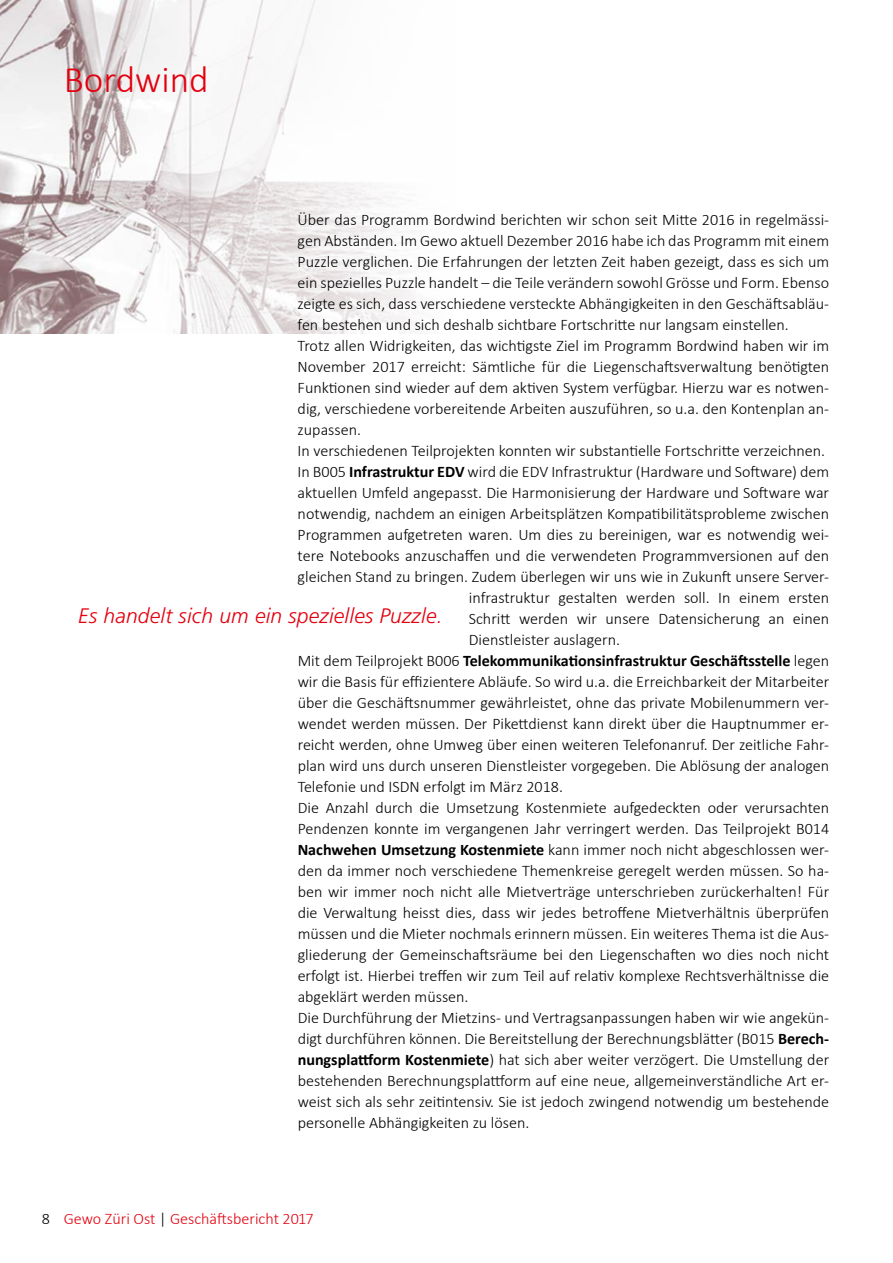
<style>
.page{position:relative;width:893px;height:1263px;background:#fff}
.page>*{position:absolute;margin:0;border:0;box-sizing:border-box;transform-origin:0 0}
.t1{font:300 37.5px "Calibri";color:#e3000f}
.t2{font:italic 300 21px "Frutiger";letter-spacing:.01em;color:#e3000f}
.t3{font:300 16.2px "Calibri";color:#000}
.t4{font:700 16.2px "Calibri";color:#000}
.t5{font:300 16.2px "Calibri";color:#e3000f}
.s1{font-weight:700}
.s2{font-weight:300}
.s3{color:#000}
</style>
<div class="page">
<img style="left:0;top:0;width:69px;height:334px">
<svg style="left:69px;top:0;width:347px;height:334px;fill:#f7f6f6"></svg>
<h1 class="t1" style="left:64px;top:56px;width:147px">Bordwind</h1>
<p class="t3" style="left:298px;top:209px;width:533px">Über das Programm Bordwind berichten wir schon seit Mitte 2016 in regelmässi-</p>
<p class="t3" style="left:298px;top:230px;width:533px">gen Abständen. Im Gewo aktuell Dezember 2016 habe ich das Programm mit einem</p>
<p class="t3" style="left:298px;top:251px;width:533px">Puzzle verglichen. Die Erfahrungen der letzten Zeit haben gezeigt, dass es sich um</p>
<p class="t3" style="left:298px;top:272px;width:533px">ein spezielles Puzzle handelt – die Teile verändern sowohl Grösse und Form. Ebenso</p>
<p class="t3" style="left:298px;top:293px;width:533px">zeigte es sich, dass verschiedene versteckte Abhängigkeiten in den Geschäftsabläu-</p>
<p class="t3" style="left:298px;top:314px;width:493px">fen bestehen und sich deshalb sichtbare Fortschritte nur langsam einstellen.</p>
<p class="t3" style="left:298px;top:335px;width:533px">Trotz allen Widrigkeiten, das wichtigste Ziel im Programm Bordwind haben wir im</p>
<p class="t3" style="left:298px;top:356px;width:533px">November 2017 erreicht: Sämtliche für die Liegenschaftsverwaltung benötigten</p>
<p class="t3" style="left:298px;top:377px;width:533px">Funktionen sind wieder auf dem aktiven System verfügbar. Hierzu war es notwen-</p>
<p class="t3" style="left:298px;top:398px;width:533px">dig, verschiedene vorbereitende Arbeiten auszuführen, so u.a. den Kontenplan an-</p>
<p class="t3" style="left:298px;top:419px;width:65px">zupassen.</p>
<p class="t3" style="left:298px;top:440px;width:529px">In verschiedenen Teilprojekten konnten wir substantielle Fortschritte verzeichnen.</p>
<p class="t3" style="left:298px;top:461px;width:533px">In B005 <span class="s1">Infrastruktur EDV</span> wird die EDV Infrastruktur (Hardware und Software) dem</p>
<p class="t3" style="left:298px;top:482px;width:533px">aktuellen Umfeld angepasst. Die Harmonisierung der Hardware und Software war</p>
<p class="t3" style="left:298px;top:503px;width:533px">notwendig, nachdem an einigen Arbeitsplätzen Kompatibilitätsprobleme zwischen</p>
<p class="t3" style="left:298px;top:524px;width:533px">Programmen aufgetreten waren. Um dies zu bereinigen, war es notwendig wei-</p>
<p class="t3" style="left:298px;top:545px;width:533px">tere Notebooks anzuschaffen und die verwendeten Programmversionen auf den</p>
<p class="t3" style="left:298px;top:566px;width:532px">gleichen Stand zu bringen. Zudem überlegen wir uns wie in Zukunft unsere Server-</p>
<p class="t3" style="left:469px;top:587px;width:362px">infrastruktur gestalten werden soll. In einem ersten</p>
<p class="t3" style="left:469px;top:608px;width:362px">Schritt werden wir unsere Datensicherung an einen</p>
<p class="t3" style="left:469px;top:629px;width:153px">Dienstleister auslagern.</p>
<p class="t4" style="left:298px;top:650px;width:533px"><span class="s2">Mit dem Teilprojekt B006</span> Telekommunikationsinfrastruktur Geschäftsstelle <span class="s2">legen</span></p>
<p class="t3" style="left:298px;top:671px;width:533px">wir die Basis für effizientere Abläufe. So wird u.a. die Erreichbarkeit der Mitarbeiter</p>
<p class="t3" style="left:298px;top:692px;width:533px">über die Geschäftsnummer gewährleistet, ohne das private Mobilenummern ver-</p>
<p class="t3" style="left:298px;top:713px;width:533px">wendet werden müssen. Der Pikettdienst kann direkt über die Hauptnummer er-</p>
<p class="t3" style="left:298px;top:734px;width:533px">reicht werden, ohne Umweg über einen weiteren Telefonanruf. Der zeitliche Fahr-</p>
<p class="t3" style="left:298px;top:755px;width:533px">plan wird uns durch unseren Dienstleister vorgegeben. Die Ablösung der analogen</p>
<p class="t3" style="left:298px;top:776px;width:267px">Telefonie und ISDN erfolgt im März 2018.</p>
<p class="t3" style="left:298px;top:797px;width:533px">Die Anzahl durch die Umsetzung Kostenmiete aufgedeckten oder verursachten</p>
<p class="t3" style="left:298px;top:818px;width:533px">Pendenzen konnte im vergangenen Jahr verringert werden. Das Teilprojekt B014</p>
<p class="t3" style="left:298px;top:839px;width:533px"><span class="s1">Nachwehen Umsetzung Kostenmiete</span> kann immer noch nicht abgeschlossen wer-</p>
<p class="t3" style="left:298px;top:860px;width:533px">den da immer noch verschiedene Themenkreise geregelt werden müssen. So ha-</p>
<p class="t3" style="left:298px;top:881px;width:533px">ben wir immer noch nicht alle Mietverträge unterschrieben zurückerhalten! Für</p>
<p class="t3" style="left:298px;top:902px;width:533px">die Verwaltung heisst dies, dass wir jedes betroffene Mietverhältnis überprüfen</p>
<p class="t3" style="left:298px;top:923px;width:533px">müssen und die Mieter nochmals erinnern müssen. Ein weiteres Thema ist die Aus-</p>
<p class="t3" style="left:298px;top:944px;width:533px">gliederung der Gemeinschaftsräume bei den Liegenschaften wo dies noch nicht</p>
<p class="t3" style="left:298px;top:965px;width:533px">erfolgt ist. Hierbei treffen wir zum Teil auf relativ komplexe Rechtsverhältnisse die</p>
<p class="t3" style="left:298px;top:986px;width:172px">abgeklärt werden müssen.</p>
<p class="t3" style="left:298px;top:1007px;width:533px">Die Durchführung der Mietzins- und Vertragsanpassungen haben wir wie angekün-</p>
<p class="t3" style="left:298px;top:1028px;width:533px">digt durchführen können. Die Bereitstellung der Berechnungsblätter (B015 <span class="s1">Berech-</span></p>
<p class="t3" style="left:298px;top:1049px;width:533px"><span class="s1">nungsplattform Kostenmiete</span>) hat sich aber weiter verzögert. Die Umstellung der</p>
<p class="t3" style="left:298px;top:1070px;width:533px">bestehenden Berechnungsplattform auf eine neue, allgemeinverständliche Art er-</p>
<p class="t3" style="left:298px;top:1091px;width:533px">weist sich als sehr zeitintensiv. Sie ist jedoch zwingend notwendig um bestehende</p>
<p class="t3" style="left:298px;top:1112px;width:233px">personelle Abhängigkeiten zu lösen.</p>
<p class="t2" style="left:78px;top:603px;width:366px">Es handelt sich um ein spezielles Puzzle.</p>
<p class="t5" style="left:42px;top:1208px;width:273px"><span class="s3">8</span> Gewo Züri Ost <span class="s3">|</span> Geschäftsbericht 2017</p>
</div>
